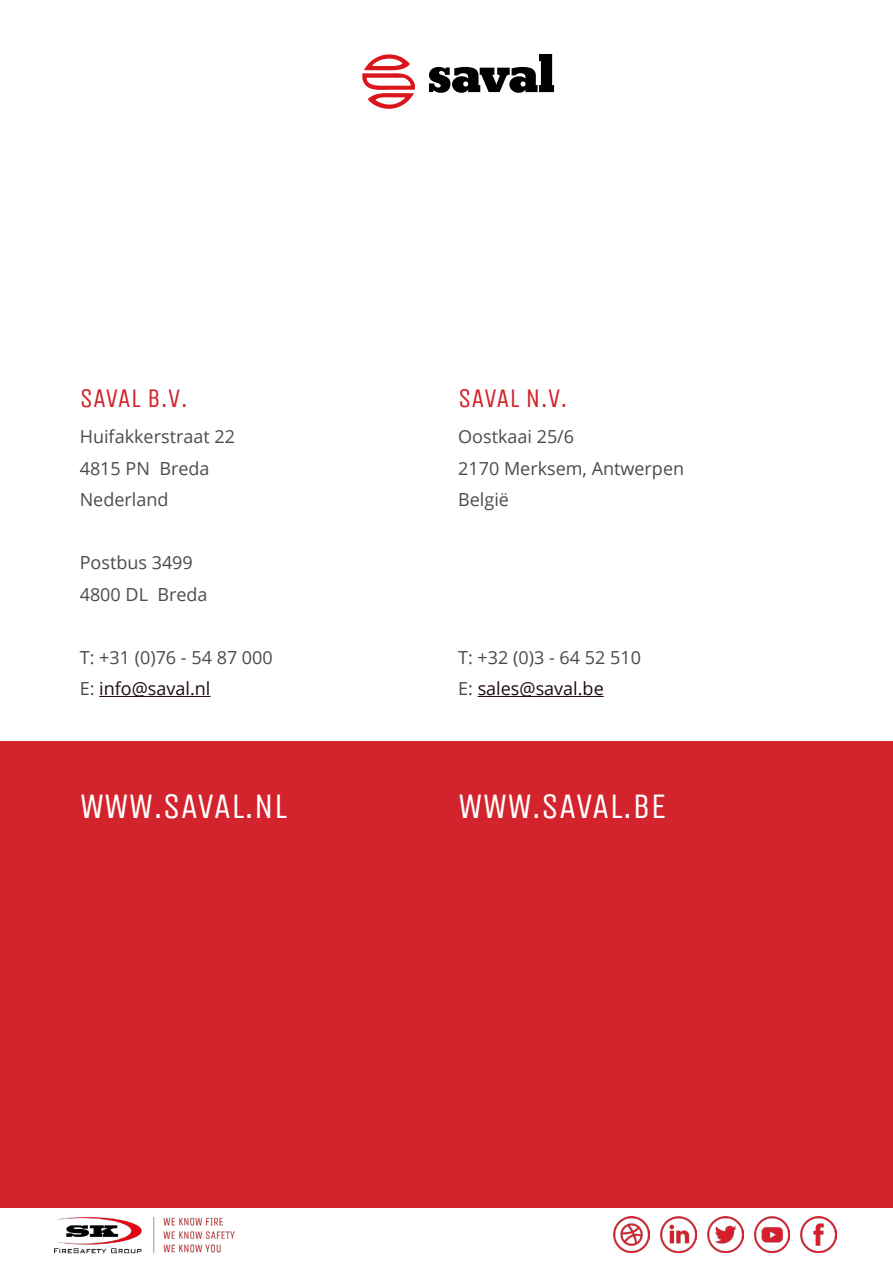
<style>
.page{position:relative;width:893px;height:1263px;background:#fff}
.page>*{position:absolute;margin:0;border:0;box-sizing:border-box;transform-origin:0 0}
.t1{font:36px "Unica One";color:#fff}
.t2{font:27px "Unica One";letter-spacing:-.01em;color:#d2232b}
.t3{font:18px/31.5px "Open Sans";color:#4f4a4a}
.s1{color:#1f090a}
</style>
<div class="page">
<div style="left:0;top:742px;width:893px;height:466px;background:#d3232c"></div>
<img style="left:54px;top:1217px;width:180px;height:37px">
<svg style="left:362px;top:54px;width:53px;height:55px"></svg>
<svg style="left:429px;top:54px;width:125px;height:39px"></svg>
<hr style="left:99px;top:696px;width:112px;height:1px;background:#1f090a">
<hr style="left:478px;top:696px;width:126px;height:1px;background:#1f090a">
<img style="left:614px;top:1216px;width:35px;height:36px">
<img style="left:661px;top:1216px;width:35px;height:36px">
<img style="left:707px;top:1216px;width:36px;height:36px">
<img style="left:754px;top:1216px;width:36px;height:36px">
<img style="left:801px;top:1216px;width:36px;height:36px">
<h2 class="t2" style="left:80px;top:382px;width:110px">SAVAL B.V.</h2>
<h2 class="t2" style="left:458px;top:382px;width:111px">SAVAL N.V.</h2>
<p class="t3" style="left:80px;top:420px;width:157px">Huifakkerstraat 22<br>4815 PN Breda<br>Nederland</p>
<p class="t3" style="left:458px;top:420px;width:227px">Oostkaai 25/6<br>2170 Merksem, Antwerpen<br>België</p>
<p class="t3" style="left:80px;top:546px;width:129px">Postbus 3499<br>4800 DL Breda</p>
<p class="t3" style="left:80px;top:641px;width:195px">T: +31 (0)76 - 54 87 000<br>E: <span class="s1">info@saval.nl</span></p>
<p class="t3" style="left:458px;top:641px;width:184px">T: +32 (0)3 - 64 52 510<br>E: <span class="s1">sales@saval.be</span></p>
<h1 class="t1" style="left:80px;top:785px;width:209px">WWW.SAVAL.NL</h1>
<h1 class="t1" style="left:458px;top:785px;width:210px">WWW.SAVAL.BE</h1>
</div>
